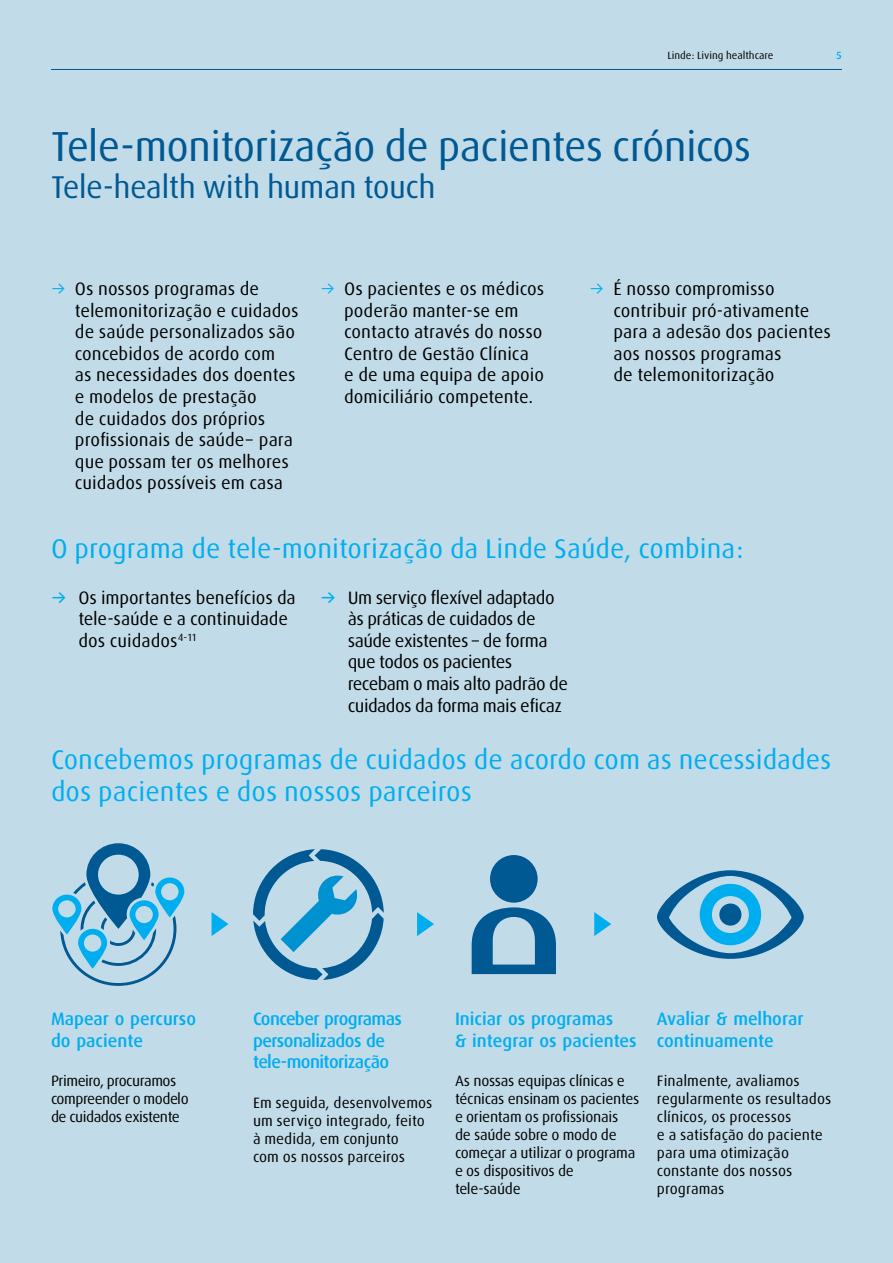
<style>
.page{position:relative;width:893px;height:1263px;background:#c2dbe8}
.page>*{position:absolute;margin:0;border:0;box-sizing:border-box;transform-origin:0 0}
.t1{font:42px "Linde Dax Global";letter-spacing:-.02em;color:#005993}
.t2{font:31.5px "Linde Dax Global";letter-spacing:-.02em;color:#005993}
.t3{font:27px/32.4px "Linde Dax Global";color:#00aeef}
.t4{font:18px/21.6px "Linde Dax Global";color:#000}
.t5{font:18px/21.6px "Linde Dax Global";letter-spacing:-.03em;color:#000}
.t6{font:500 18px/21.6px "Linde Dax Global";letter-spacing:-.005em;color:#00aeef}
.t7{font:500 18px/21.6px "Linde Dax Global";letter-spacing:-.03em;color:#00aeef}
.t8{font:15px/18px "Linde Dax Global";color:#000}
.t9{font:15px/18px "Linde Dax Global";letter-spacing:-.02em;color:#000}
.t10{font:10.5px "Linde Dax Global";color:#000}
.t11{font:500 10.5px "Linde Dax Global";color:#00aeef}
.s1{color:#00aeef}
.s2{font-weight:500;color:#00aeef}
</style>
<div class="page">
<hr style="left:51px;top:69px;width:791px;height:1px;background:#005993">
<svg style="left:52px;top:843px;width:132px;height:143px"></svg>
<svg style="left:253px;top:849px;width:131px;height:131px"></svg>
<div style="left:490px;top:855px;width:48px;height:48px;background:#005993;border-radius:50%"></div>
<svg style="left:472px;top:907px;width:84px;height:67px"></svg>
<svg style="left:657px;top:870px;width:147px;height:89px"></svg>
<svg style="left:212px;top:912px;width:17px;height:24px"></svg>
<svg style="left:417px;top:912px;width:17px;height:24px"></svg>
<svg style="left:594px;top:912px;width:17px;height:24px"></svg>
<p class="t10" style="left:667px;top:50px;width:108px">Linde: Living healthcare</p>
<h1 class="t1" style="left:51px;top:121px;width:702px">Tele-monitorização de pacientes crónicos</h1>
<h2 class="t2" style="left:51px;top:169px;width:386px">Tele-health with human touch</h2>
<p class="t11" style="left:836px;top:50px;width:7px">5</p>
<p class="t4" style="left:75px;top:278px;width:225px;text-indent:-24px"><span class="s1">→</span> Os nossos programas de telemonitorização e cuidados de saúde personalizados são concebidos de acordo com<br>as necessidades dos doentes e modelos de prestação<br>de cuidados dos próprios profissionais de saúde− para que possam ter os melhores cuidados possíveis em casa</p>
<p class="t4" style="left:344px;top:278px;width:202px;text-indent:-24px"><span class="s1">→</span> Os pacientes e os médicos poderão manter-se em contacto através do nosso<br>Centro de Gestão Clínica<br>e de uma equipa de apoio domiciliário competente.</p>
<p class="t4" style="left:613px;top:278px;width:219px;text-indent:-24px"><span class="s1">→</span> É nosso compromisso contribuir pró-ativamente para a adesão dos pacientes aos nossos programas<br>de telemonitorização</p>
<h3 class="t3" style="left:51px;top:532px;width:694px">O programa de tele-monitorização da Linde Saúde, combina:</h3>
<p class="t4" style="left:78px;top:586px;width:219px;text-indent:-27px"><span class="s2">→</span> Os importantes benefícios da tele-saúde e a continuidade dos cuidados<sup>4-11</sup></p>
<p class="t5" style="left:348px;top:586px;width:222px;text-indent:-27px"><span class="s2">→</span> Um serviço flexível adaptado às práticas de cuidados de saúde existentes – de forma que todos os pacientes recebam o mais alto padrão de cuidados da forma mais eficaz</p>
<h3 class="t3" style="left:51px;top:743px;width:782px">Concebemos programas de cuidados de acordo com as necessidades dos pacientes e dos nossos parceiros</h3>
<p class="t6" style="left:51px;top:1008px;width:147px">Mapear o percurso do paciente</p>
<p class="t9" style="left:51px;top:1072px;width:139px">Primeiro, procuramos compreender o modelo de cuidados existente</p>
<p class="t7" style="left:253px;top:1008px;width:151px">Conceber programas personalizados de tele-monitorização</p>
<p class="t8" style="left:253px;top:1093px;width:181px">Em seguida, desenvolvemos um serviço integrado, feito à medida, em conjunto<br>com os nossos parceiros</p>
<p class="t6" style="left:455px;top:1008px;width:183px">Iniciar os programas<br>&amp; integrar os pacientes</p>
<p class="t9" style="left:455px;top:1072px;width:186px">As nossas equipas clínicas e técnicas ensinam os pacientes e orientam os profissionais<br>de saúde sobre o modo de começar a utilizar o programa e os dispositivos de tele-saúde</p>
<p class="t6" style="left:657px;top:1008px;width:148px">Avaliar &amp; melhorar continuamente</p>
<p class="t8" style="left:657px;top:1072px;width:176px">Finalmente, avaliamos regularmente os resultados clínicos, os processos<br>e a satisfação do paciente para uma otimização constante dos nossos programas</p>
</div>
